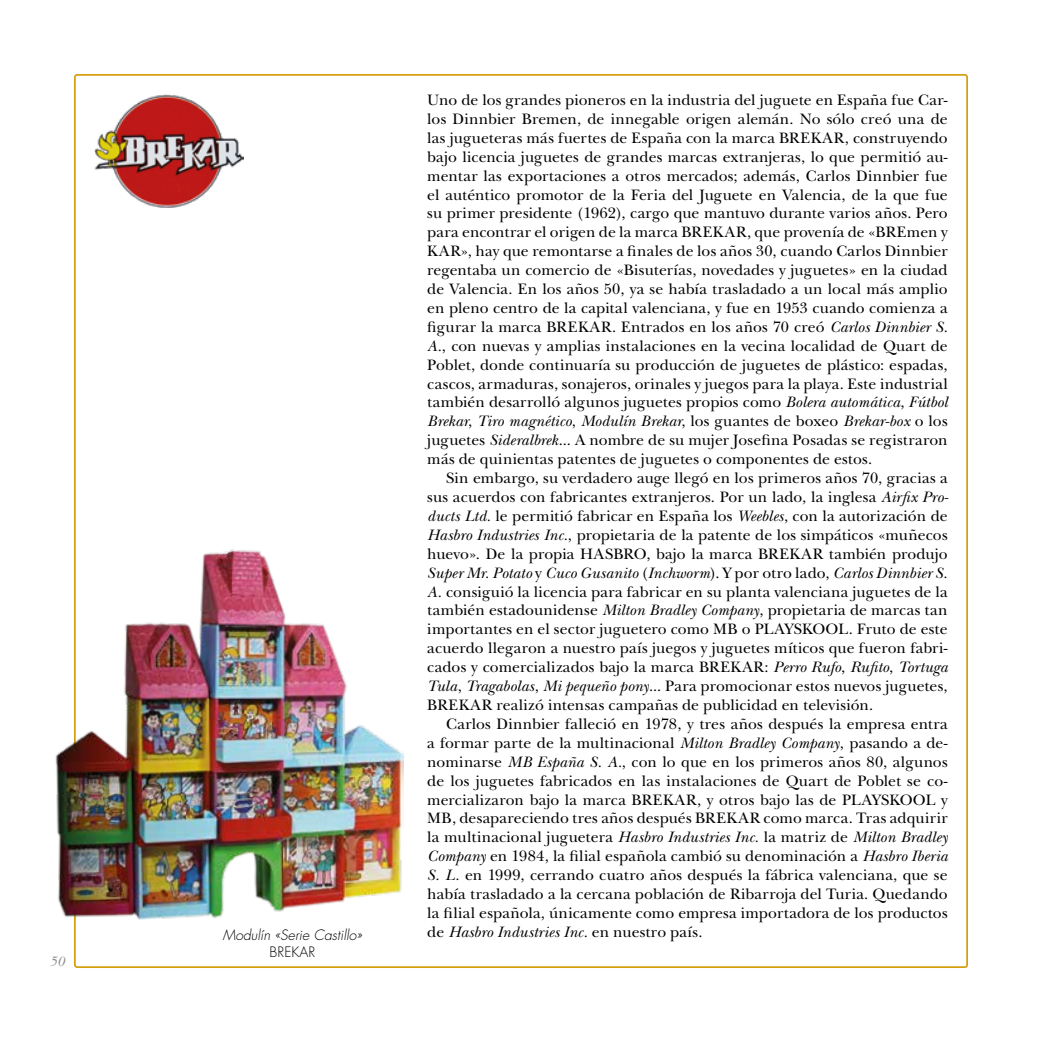
<style>
.page{position:relative;width:1042px;height:1042px;background:#fff}
.page>*{position:absolute;margin:0;border:0;box-sizing:border-box;transform-origin:0 0}
.t1{font:15.75px/18.9px "New Baskerville Std";letter-spacing:.005em;color:#000;text-align:justify}
.t2{font:italic 300 14px "Futura Std";color:#000}
.t3{font:300 14px "Futura Std";color:#000}
.t4{font:italic 14px "New Baskerville Std";color:#878787}
.s1{font-style:italic}
</style>
<div class="page">
<img style="left:94px;top:94px;width:149px;height:113px">
<img style="left:55px;top:548px;width:349px;height:372px">
<p class="t4" style="left:50px;top:953px;width:16px">50</p>
<p class="t2" style="left:223px;top:926px;width:141px">Modulín «Serie Castillo»</p>
<p class="t3" style="left:270px;top:943px;width:47px">BREKAR</p>
<p class="t1" style="left:427px;top:91px;width:522px">Uno de los grandes pioneros en la industria del juguete en España fue Car&shy;los Dinnbier Bremen, de innegable origen alemán. No sólo creó una de las jugueteras más fuertes de España con la marca BREKAR, construyendo bajo licencia juguetes de grandes marcas extranjeras, lo que permitió au&shy;mentar las exportaciones a otros mercados; además, Carlos Dinnbier fue el auténtico promotor de la Feria del Juguete en Valencia, de la que fue su primer presidente (1962), cargo que mantuvo durante varios años. Pero para encontrar el origen de la marca BREKAR, que provenía de «BREmen y KAR», hay que remontarse a finales de los años 30, cuando Carlos Dinnbier regentaba un comercio de «Bisuterías, novedades y juguetes» en la ciudad de Valencia. En los años 50, ya se había trasladado a un local más amplio en pleno centro de la capital valenciana, y fue en 1953 cuando comienza a figurar la marca BREKAR. Entrados en los años 70 creó <span class="s1">Carlos Dinnbier S.<br>A.</span>, con nuevas y amplias instalaciones en la vecina localidad de Quart de Poblet, donde continuaría su producción de juguetes de plástico: espadas, cascos, armaduras, sonajeros, orinales y juegos para la playa. Este industrial también desarrolló algunos juguetes propios como <span class="s1">Bolera automática</span>, <span class="s1">Fútbol Brekar</span>, <span class="s1">Tiro magnético</span>, <span class="s1">Modulín Brekar</span>, los guantes de boxeo <span class="s1">Brekar-box</span> o los juguetes <span class="s1">Sideralbrek</span>... A nombre de su mujer Josefina Posadas se registraron más de quinientas patentes de juguetes o componentes de estos.</p>
<p class="t1" style="left:427px;top:469px;width:522px;text-indent:19px">Sin embargo, su verdadero auge llegó en los primeros años 70, gracias a sus acuerdos con fabricantes extranjeros. Por un lado, la inglesa <span class="s1">Airfix Pro&shy;ducts Ltd.</span> le permitió fabricar en España los <span class="s1">Weebles</span>, con la autorización de <span class="s1">Hasbro Industries Inc.</span>, propietaria de la patente de los simpáticos «muñecos huevo». De la propia HASBRO, bajo la marca BREKAR también produjo <span class="s1">Super Mr. Potato</span> y <span class="s1">Cuco Gusanito</span> (<span class="s1">Inchworm</span>). Y por otro lado, <span class="s1">Carlos Dinnbier S.<br>A.</span> consiguió la licencia para fabricar en su planta valenciana juguetes de la también estadounidense <span class="s1">Milton Bradley Company</span>, propietaria de marcas tan importantes en el sector juguetero como MB o PLAYSKOOL. Fruto de este acuerdo llegaron a nuestro país juegos y juguetes míticos que fueron fabri&shy;cados y comercializados bajo la marca BREKAR: <span class="s1">Perro Rufo</span>, <span class="s1">Rufito</span>, <span class="s1">Tortuga Tula</span>, <span class="s1">Tragabolas</span>, <span class="s1">Mi pequeño pony</span>... Para promocionar estos nuevos juguetes, BREKAR realizó intensas campañas de publicidad en televisión.</p>
<p class="t1" style="left:427px;top:714px;width:522px;text-indent:19px">Carlos Dinnbier falleció en 1978, y tres años después la empresa entra a formar parte de la multinacional <span class="s1">Milton Bradley Company</span>, pasando a de&shy;nominarse <span class="s1">MB España S. A.</span>, con lo que en los primeros años 80, algunos de los juguetes fabricados en las instalaciones de Quart de Poblet se co&shy;mercializaron bajo la marca BREKAR, y otros bajo las de PLAYSKOOL y MB, desapareciendo tres años después BREKAR como marca. Tras adquirir la multinacional juguetera <span class="s1">Hasbro Industries Inc.</span> la matriz de <span class="s1">Milton Bradley Company</span> en 1984, la filial española cambió su denominación a <span class="s1">Hasbro Iberia S. L.</span> en 1999, cerrando cuatro años después la fábrica valenciana, que se había trasladado a la cercana población de Ribarroja del Turia. Quedando la filial española, únicamente como empresa importadora de los productos de <span class="s1">Hasbro Industries Inc.</span> en nuestro país.</p>
</div>
